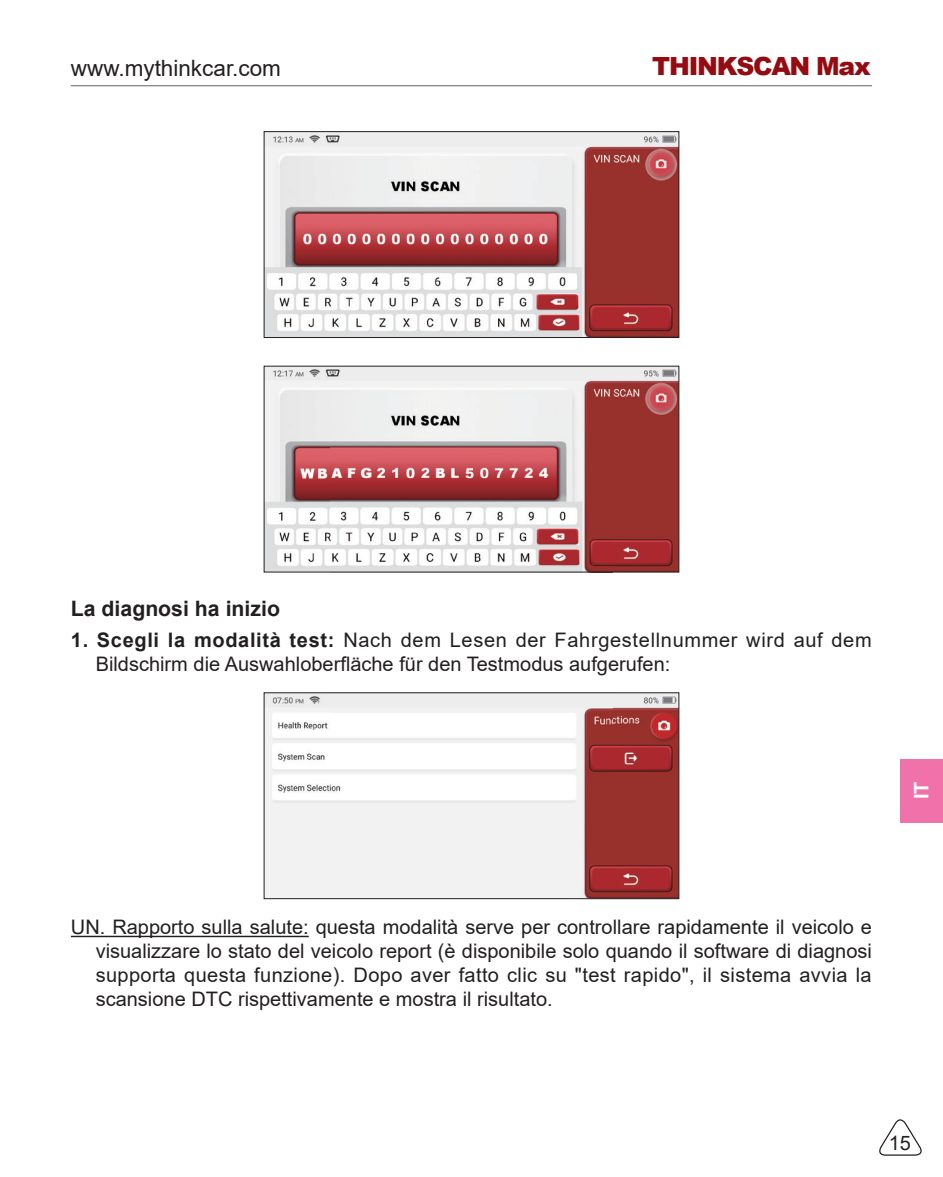
<style>
.page{position:relative;width:943px;height:1177px;background:#fff}
.page>*{position:absolute;margin:0;border:0;box-sizing:border-box;transform-origin:0 0}
.t1{font:900 25px "Arial";letter-spacing:-.05em;color:#940c12}
.t2{font:22.5px "Arial";color:#231f20}
.t3{font:700 21.25px "Arial";color:#231f20}
.t4{font:20px/24px "Arial";color:#231f20}
.t5{font:700 20px "Arial";color:#fff}
.s1{font-weight:700}
</style>
<div class="page">
<div style="left:900px;top:758px;width:43px;height:64px;background:#f171ab"></div>
<svg style="left:879px;top:1119px;width:43px;height:37px"></svg>
<hr style="left:71px;top:85px;width:801px;height:1px;background:#808285">
<hr style="left:71px;top:935px;width:238px;height:2px;background:#231f20">
<img style="left:266px;top:133px;width:411px;height:203px">
<div style="left:264px;top:131px;width:415px;height:207px;border:1px solid #231f20"></div>
<img style="left:266px;top:368px;width:411px;height:202px">
<img style="left:330px;top:447px;width:283px;height:123px">
<img style="left:266px;top:694px;width:411px;height:203px">
<img style="left:330px;top:694px;width:283px;height:36px">
<div style="left:264px;top:692px;width:415px;height:207px;border:1px solid #231f20"></div>
<p class="t2" style="left:71px;top:53px;width:212px">www.mythinkcar.com</p>
<p class="t1" style="left:652px;top:48px;width:220px">THINKSCAN Max</p>
<p class="t3" style="left:71px;top:593px;width:211px">La diagnosi ha inizio</p>
<p class="t4" style="left:96px;top:628px;width:777px;text-indent:-25px"><span class="s1">1. Scegli la modalità test:</span> Nach dem Lesen der Fahrgestellnummer wird auf dem<br>Bildschirm die Auswahloberfläche für den Testmodus aufgerufen:</p>
<p class="t5" style="left:907px;top:799px;width:19px;rotate:-90deg">IT</p>
<p class="t4" style="left:96px;top:915px;width:777px;text-align:justify;text-indent:-25px">UN. Rapporto sulla salute: questa modalità serve per controllare rapidamente il veicolo e visualizzare lo stato del veicolo report (è disponibile solo quando il software di diagnosi supporta questa funzione). Dopo aver fatto clic su "test rapido", il sistema avvia la scansione DTC rispettivamente e mostra il risultato.</p>
<p class="t4" style="left:888px;top:1130px;width:24px">15</p>
</div>
